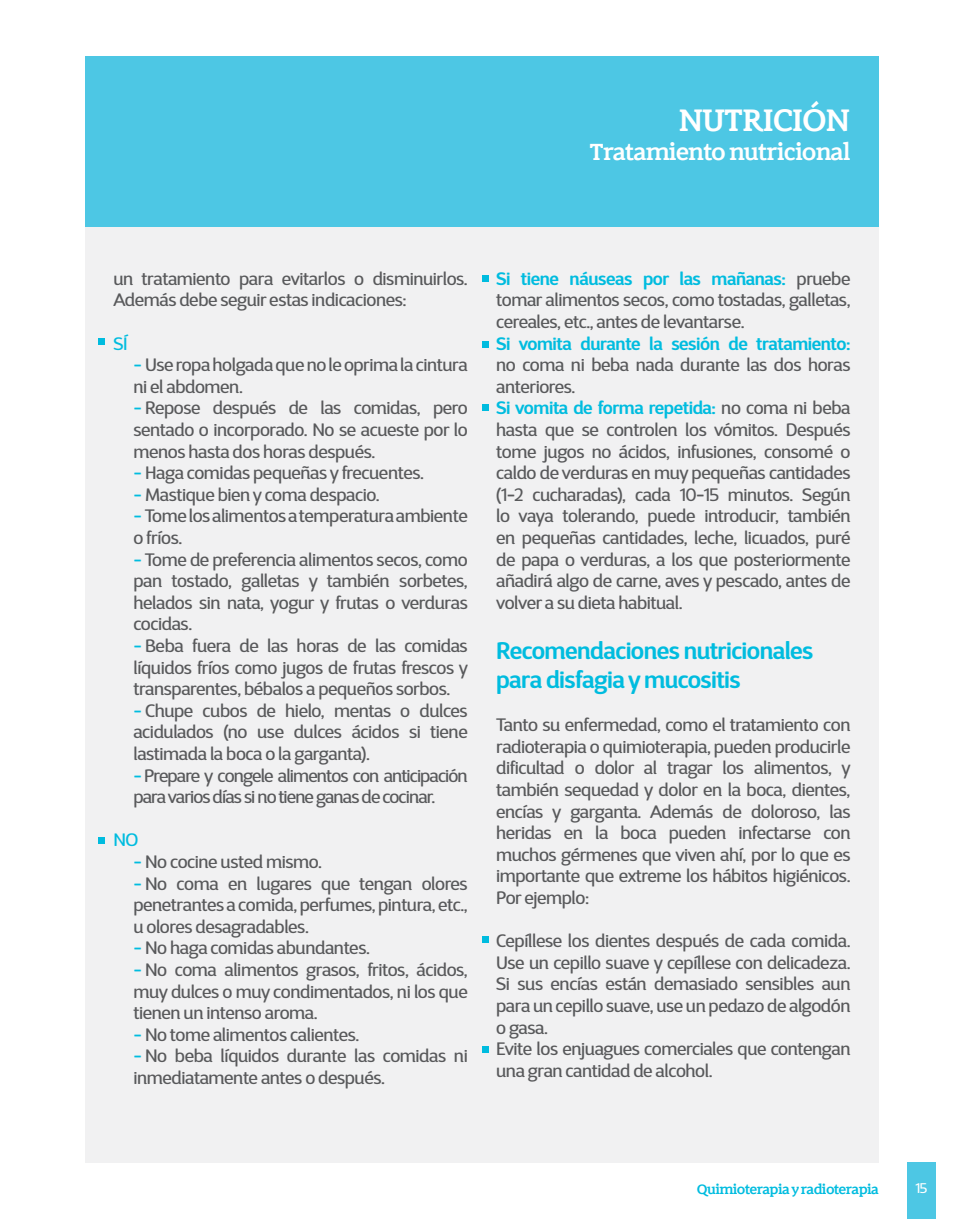
<style>
.page{position:relative;width:964px;height:1219px;background:#fff}
.page>*{position:absolute;margin:0;border:0;box-sizing:border-box;transform-origin:0 0}
.t1{font:700 32px "Filo Pro";letter-spacing:-.04em;color:#fff}
.t2{font:600 24px/28.8px "D Sari";letter-spacing:-.025em;color:#00bcdf}
.t3{font:700 24px "Filo Pro";letter-spacing:-.04em;color:#fff}
.t4{font:18px/21.6px "D Sari";letter-spacing:-.025em;color:#58595b;text-align:justify}
.t5{font:18px/21.6px "D Sari";letter-spacing:-.05em;color:#58595b}
.t6{font:600 18px "D Sari";letter-spacing:-.025em;color:#00bcdf}
.t7{font:18px "D Sari";color:#00bcdf}
.t8{font:700 14px "Filo Pro";letter-spacing:-.04em;color:#00bcdf}
.t9{font:14px "D Sari";color:#fff}
.s1{color:#00bcdf}
.s2{font-weight:600;color:#00bcdf}
</style>
<div class="page">
<div style="left:85px;top:227px;width:794px;height:935px;background:#f1f1f2"></div>
<div style="left:85px;top:57px;width:794px;height:170px;background:#4dc7e4"></div>
<div style="left:907px;top:1162px;width:28px;height:57px;background:#4dc7e4"></div>
<svg style="left:98px;top:338px;width:6px;height:6px"></svg>
<svg style="left:98px;top:838px;width:6px;height:6px"></svg>
<svg style="left:482px;top:276px;width:6px;height:6px"></svg>
<svg style="left:482px;top:341px;width:6px;height:6px"></svg>
<svg style="left:482px;top:404px;width:6px;height:6px"></svg>
<svg style="left:482px;top:937px;width:6px;height:6px"></svg>
<svg style="left:482px;top:1046px;width:6px;height:6px"></svg>
<h1 class="t1" style="left:678px;top:99px;width:174px">NUTRICIÓN</h1>
<h2 class="t3" style="left:590px;top:136px;width:262px">Tratamiento nutricional</h2>
<p class="t4" style="left:113px;top:268px;width:356px">un tratamiento para evitarlos o disminuirlos.<br>Además debe seguir estas indicaciones:</p>
<p class="t7" style="left:113px;top:332px;width:16px">SÍ</p>
<p class="t4" style="left:133px;top:354px;width:336px"><span class="s1">-</span> Use ropa holgada que no le oprima la cintura ni el abdomen.</p>
<p class="t4" style="left:133px;top:397px;width:336px"><span class="s1">-</span> Repose después de las comidas, pero sentado o incorporado. No se acueste por lo menos hasta dos horas después.</p>
<p class="t4" style="left:133px;top:462px;width:292px"><span class="s1">-</span> Haga comidas pequeñas y frecuentes.</p>
<p class="t4" style="left:133px;top:484px;width:248px"><span class="s1">-</span> Mastique bien y coma despacio.</p>
<p class="t4" style="left:133px;top:505px;width:336px"><span class="s1">-</span> Tome los alimentos a temperatura ambiente o fríos.</p>
<p class="t4" style="left:133px;top:548px;width:336px"><span class="s1">-</span> Tome de preferencia alimentos secos, como pan tostado, galletas y también sorbetes, helados sin nata, yogur y frutas o verduras cocidas.</p>
<p class="t4" style="left:133px;top:635px;width:336px"><span class="s1">-</span> Beba fuera de las horas de las comidas líquidos fríos como jugos de frutas frescos y transparentes, bébalos a pequeños sorbos.</p>
<p class="t4" style="left:133px;top:700px;width:336px"><span class="s1">-</span> Chupe cubos de hielo, mentas o dulces acidulados (no use dulces ácidos si tiene lastimada la boca o la garganta).</p>
<p class="t5" style="left:133px;top:764px;width:336px"><span class="s1">-</span> Prepare y congele alimentos con anticipación para varios días si no tiene ganas de cocinar.</p>
<p class="t7" style="left:113px;top:829px;width:27px">NO</p>
<p class="t4" style="left:133px;top:851px;width:190px"><span class="s1">-</span> No cocine usted mismo.</p>
<p class="t4" style="left:133px;top:872px;width:336px"><span class="s1">-</span> No coma en lugares que tengan olores penetrantes a comida, perfumes, pintura, etc., u olores desagradables.</p>
<p class="t4" style="left:133px;top:937px;width:238px"><span class="s1">-</span> No haga comidas abundantes.</p>
<p class="t4" style="left:133px;top:959px;width:336px"><span class="s1">-</span> No coma alimentos grasos, fritos, ácidos, muy dulces o muy condimentados, ni los que tienen un intenso aroma.</p>
<p class="t4" style="left:133px;top:1024px;width:227px"><span class="s1">-</span> No tome alimentos calientes.</p>
<p class="t4" style="left:133px;top:1045px;width:336px"><span class="s1">-</span> No beba líquidos durante las comidas ni inmediatamente antes o después.</p>
<p class="t4" style="left:496px;top:268px;width:356px"><span class="s2">Si tiene náuseas por las mañanas:</span> pruebe tomar alimentos secos, como tostadas, galletas, cereales, etc., antes de levantarse.</p>
<p class="t6" style="left:496px;top:332px;width:356px">Si vomita durante la sesión de tratamiento:</p>
<p class="t4" style="left:496px;top:354px;width:356px;text-align:left">no coma ni beba nada durante las dos horas anteriores.<br><span class="s2">Si vomita de forma repetida:</span> no coma ni beba hasta que se controlen los vómitos. Después tome jugos no ácidos, infusiones, consomé o caldo de verduras en muy pequeñas cantidades (1-2 cucharadas), cada 10-15 minutos. Según lo vaya tolerando, puede introducir, también en pequeñas cantidades, leche, licuados, puré de papa o verduras, a los que posteriormente añadirá algo de carne, aves y pescado, antes de volver a su dieta habitual.</p>
<h2 class="t2" style="left:496px;top:636px;width:319px">Recomendaciones nutricionales para disfagia y mucositis</h2>
<p class="t4" style="left:496px;top:714px;width:356px">Tanto su enfermedad, como el tratamiento con radioterapia o quimioterapia, pueden producirle dificultad o dolor al tragar los alimentos, y también sequedad y dolor en la boca, dientes, encías y garganta. Además de doloroso, las heridas en la boca pueden infectarse con muchos gérmenes que viven ahí, por lo que es importante que extreme los hábitos higiénicos.<br>Por ejemplo:</p>
<p class="t4" style="left:496px;top:930px;width:356px;text-align:left">Cepíllese los dientes después de cada comida.<br>Use un cepillo suave y cepíllese con delicadeza.<br>Si sus encías están demasiado sensibles aun para un cepillo suave, use un pedazo de algodón o gasa.<br>Evite los enjuagues comerciales que contengan una gran cantidad de alcohol.</p>
<p class="t8" style="left:697px;top:1180px;width:184px">Quimioterapia y radioterapia</p>
<p class="t9" style="left:915px;top:1179px;width:13px">15</p>
</div>
